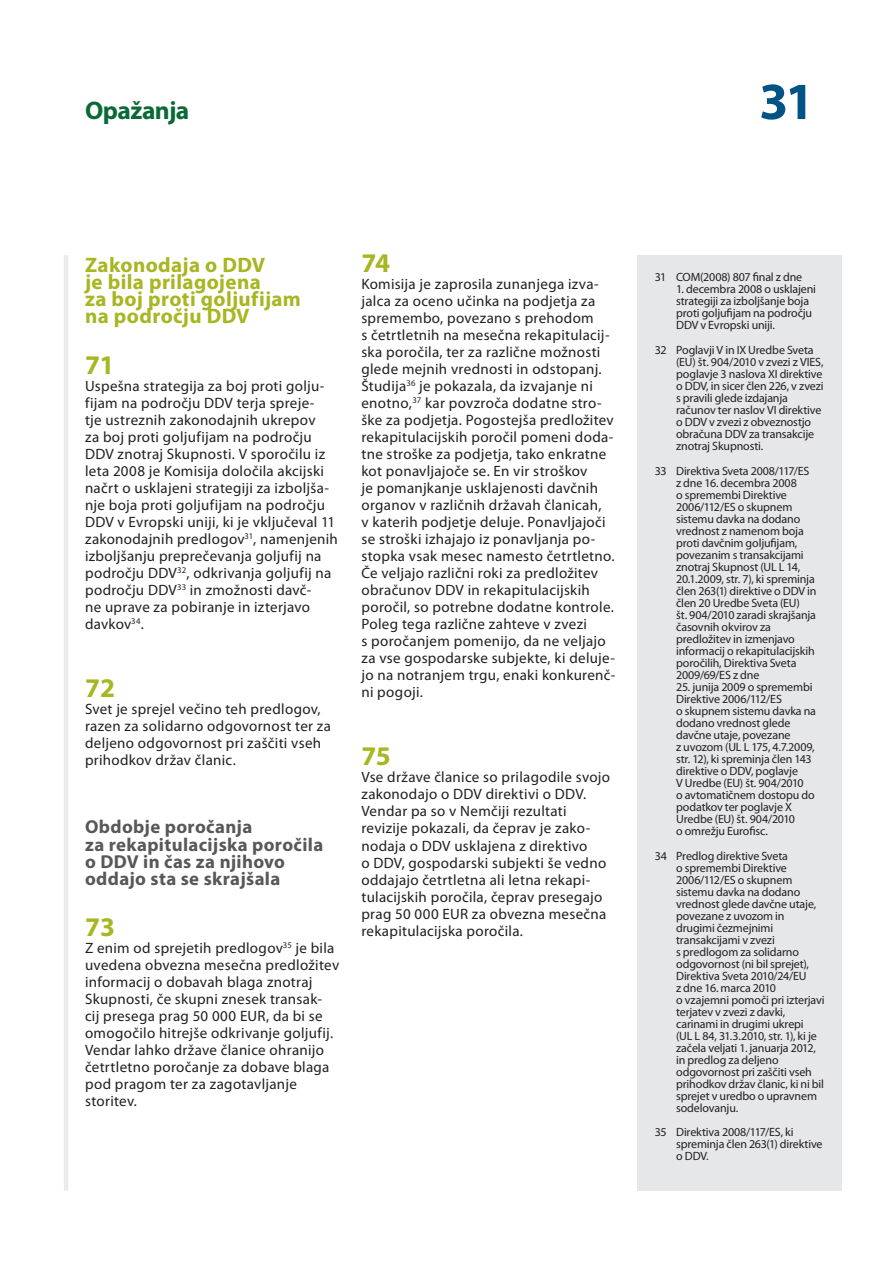
<style>
.page{position:relative;width:893px;height:1263px;background:#fff}
.page>*{position:absolute;margin:0;border:0;box-sizing:border-box;transform-origin:0 0}
.t1{font:700 52.5px "Myriad Pro";color:#015386}
.E_05_-_CHAP__1__TEXT{font:700 27px "Myriad Pro";letter-spacing:-.015em;color:#a7b621}
.t2{font:700 25.5px "Myriad Pro";letter-spacing:-.02em;color:#0b6938}
.E_02_-_CHAP__TITRE_C{font:700 21px/17px "Myriad Pro";letter-spacing:.02em;color:#a7b621}
.E_03_-_CHAP__TITRE_A{font:700 18.75px/17px "Myriad Pro";letter-spacing:.02em;color:#57585a}
.E_05_-_CHAP__1__TEXT-2{font:15px/17px "Myriad Pro";letter-spacing:.02em;color:#231f20}
.E_08_-_CHAP__FOOTNOT{font:12px/12px "Myriad Pro";letter-spacing:-.015em;color:#231f20}
</style>
<div class="page">
<hr style="left:64px;top:255px;width:4px;height:936px;background:#ebebeb">
<div style="left:638px;top:255px;width:204px;height:936px;background:#e6e7e9"></div>
<h3 class="t2" style="left:85px;top:94px;width:106px">Opažanja</h3>
<h1 class="t1" style="left:759px;top:67px;width:57px">31</h1>
<p class="E_02_-_CHAP__TITRE_C" style="left:85px;top:256px;width:217px">Zakonodaja o DDV<br>je bila prilagojena<br>za boj proti goljufijam na področju DDV</p>
<p class="E_05_-_CHAP__1__TEXT" style="left:85px;top:347px;width:31px">71</p>
<p class="E_05_-_CHAP__1__TEXT-2" style="left:85px;top:377px;width:254px">Uspešna strategija za boj proti golju&shy;fijam na področju DDV terja spreje-<br>tje ustreznih zakonodajnih ukrepov<br>za boj proti goljufijam na področju DDV znotraj Skupnosti. V sporočilu iz leta 2008 je Komisija določila akcijski načrt o usklajeni strategiji za izboljša&shy;nje boja proti goljufijam na področju DDV v Evropski uniji, ki je vključeval 11 zakonodajnih predlogov<sup>31</sup>, namenjenih izboljšanju preprečevanja goljufij na področju DDV<sup>32</sup>, odkrivanja goljufij na področju DDV<sup>33</sup> in zmožnosti davč-<br>ne uprave za pobiranje in izterjavo davkov<sup>34</sup>.</p>
<p class="E_05_-_CHAP__1__TEXT" style="left:85px;top:671px;width:32px">72</p>
<p class="E_05_-_CHAP__1__TEXT-2" style="left:85px;top:701px;width:248px">Svet je sprejel večino teh predlogov, razen za solidarno odgovornost ter za deljeno odgovornost pri zaščiti vseh prihodkov držav članic.</p>
<p class="E_03_-_CHAP__TITRE_A" style="left:85px;top:818px;width:240px">Obdobje poročanja<br>za rekapitulacijska poročila o DDV in čas za njihovo oddajo sta se skrajšala</p>
<p class="E_05_-_CHAP__1__TEXT" style="left:85px;top:909px;width:31px">73</p>
<p class="E_05_-_CHAP__1__TEXT-2" style="left:85px;top:939px;width:256px">Z enim od sprejetih predlogov<sup>35</sup> je bila uvedena obvezna mesečna predložitev informacij o dobavah blaga znotraj Skupnosti, če skupni znesek transak&shy;cij presega prag 50 000 EUR, da bi se omogočilo hitrejše odkrivanje goljufij.<br>Vendar lahko države članice ohranijo četrtletno poročanje za dobave blaga pod pragom ter za zagotavljanje storitev.</p>
<p class="E_05_-_CHAP__1__TEXT" style="left:361px;top:245px;width:30px">74</p>
<p class="E_05_-_CHAP__1__TEXT-2" style="left:361px;top:275px;width:255px">Komisija je zaprosila zunanjega izva&shy;jalca za oceno učinka na podjetja za spremembo, povezano s prehodom<br>s četrtletnih na mesečna rekapitulacij&shy;ska poročila, ter za različne možnosti glede mejnih vrednosti in odstopanj.<br>Študija<sup>36</sup> je pokazala, da izvajanje ni enotno,<sup>37</sup> kar povzroča dodatne stro&shy;ške za podjetja. Pogostejša predložitev rekapitulacijskih poročil pomeni doda&shy;tne stroške za podjetja, tako enkratne kot ponavljajoče se. En vir stroškov<br>je pomanjkanje usklajenosti davčnih organov v različnih državah članicah,<br>v katerih podjetje deluje. Ponavljajoči se stroški izhajajo iz ponavljanja po&shy;stopka vsak mesec namesto četrtletno.<br>Če veljajo različni roki za predložitev obračunov DDV in rekapitulacijskih poročil, so potrebne dodatne kontrole.<br>Poleg tega različne zahteve v zvezi<br>s poročanjem pomenijo, da ne veljajo za vse gospodarske subjekte, ki deluje&shy;jo na notranjem trgu, enaki konkurenč&shy;ni pogoji.</p>
<p class="E_05_-_CHAP__1__TEXT" style="left:361px;top:739px;width:31px">75</p>
<p class="E_05_-_CHAP__1__TEXT-2" style="left:361px;top:769px;width:250px">Vse države članice so prilagodile svojo zakonodajo o DDV direktivi o DDV.<br>Vendar pa so v Nemčiji rezultati revizije pokazali, da čeprav je zako&shy;nodaja o DDV usklajena z direktivo<br>o DDV, gospodarski subjekti še vedno oddajajo četrtletna ali letna rekapi&shy;tulacijskih poročila, čeprav presegajo prag 50 000 EUR za obvezna mesečna rekapitulacijska poročila.</p>
<p class="E_08_-_CHAP__FOOTNOT" style="left:655px;top:271px;width:149px">31 COM(2008) 807 final z dne</p>
<p class="E_08_-_CHAP__FOOTNOT" style="left:676px;top:283px;width:141px">1. decembra 2008 o usklajeni strategiji za izboljšanje boja proti goljufijam na področju<br>DDV v Evropski uniji.</p>
<p class="E_08_-_CHAP__FOOTNOT" style="left:676px;top:344px;width:149px;text-indent:-21px">32 Poglavji V in IX Uredbe Sveta (EU) št. 904/2010 v zvezi z VIES, poglavje 3 naslova XI direktive o DDV, in sicer člen 226, v zvezi s pravili glede izdajanja računov ter naslov VI direktive o DDV v zvezi z obveznostjo obračuna DDV za transakcije znotraj Skupnosti.</p>
<p class="E_08_-_CHAP__FOOTNOT" style="left:676px;top:464px;width:142px;text-indent:-21px">33 Direktiva Sveta 2008/117/ES z dne 16. decembra 2008<br>o spremembi Direktive<br>2006/112/ES o skupnem sistemu davka na dodano vrednost z namenom boja proti davčnim goljufijam, povezanim s transakcijami znotraj Skupnost (UL L 14,<br>20.1.2009, str. 7), ki spreminja člen 263(1) direktive o DDV in člen 20 Uredbe Sveta (EU)<br>št. 904/2010 zaradi skrajšanja časovnih okvirov za predložitev in izmenjavo informacij o rekapitulacijskih poročilih, Direktiva Sveta<br>2009/69/ES z dne</p>
<p class="E_08_-_CHAP__FOOTNOT" style="left:676px;top:680px;width:141px">25. junija 2009 o spremembi<br>Direktive 2006/112/ES<br>o skupnem sistemu davka na dodano vrednost glede davčne utaje, povezane<br>z uvozom (UL L 175, 4.7.2009, str. 12), ki spreminja člen 143 direktive o DDV, poglavje<br>V Uredbe (EU) št. 904/2010<br>o avtomatičnem dostopu do podatkov ter poglavje X<br>Uredbe (EU) št. 904/2010<br>o omrežju Eurofisc.</p>
<p class="E_08_-_CHAP__FOOTNOT" style="left:676px;top:849px;width:150px;text-indent:-21px">34 Predlog direktive Sveta<br>o spremembi Direktive<br>2006/112/ES o skupnem sistemu davka na dodano vrednost glede davčne utaje, povezane z uvozom in drugimi čezmejnimi transakcijami v zvezi<br>s predlogom za solidarno odgovornost (ni bil sprejet),<br>Direktiva Sveta 2010/24/EU<br>z dne 16. marca 2010<br>o vzajemni pomoči pri izterjavi terjatev v zvezi z davki, carinami in drugimi ukrepi<br>(UL L 84, 31.3.2010, str. 1), ki je začela veljati 1. januarja 2012, in predlog za deljeno odgovornost pri zaščiti vseh prihodkov držav članic, ki ni bil sprejet v uredbo o upravnem sodelovanju.</p>
<p class="E_08_-_CHAP__FOOTNOT" style="left:676px;top:1126px;width:148px;text-indent:-21px">35 Direktiva 2008/117/ES, ki spreminja člen 263(1) direktive o DDV.</p>
</div>
